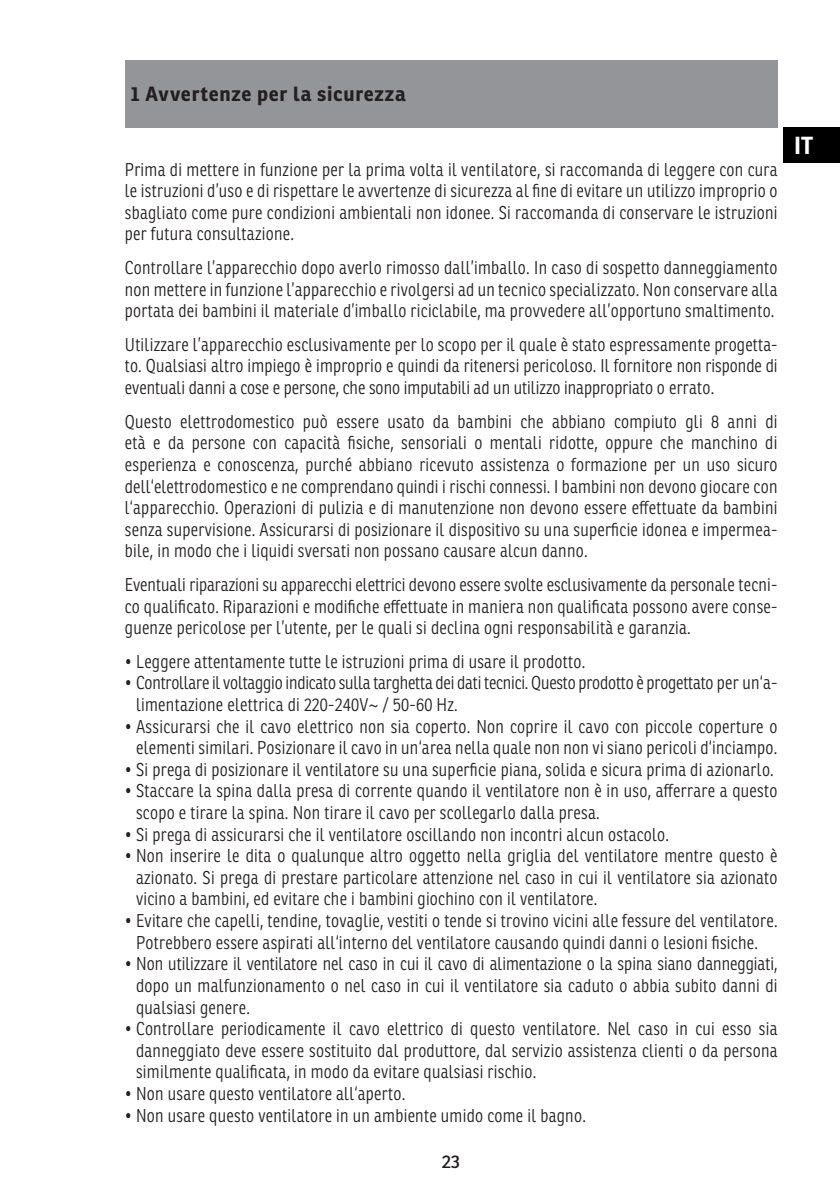
<style>
.page{position:relative;width:840px;height:1191px;background:#fff}
.page>*{position:absolute;margin:0;border:0;box-sizing:border-box;transform-origin:0 0}
.t1{font:700 24px "Ronnia Cond";color:#fff}
.t2{font:700 20px "Ronnia";letter-spacing:.04em;color:#231f20}
.t3{font:300 18px/21.6px "Ronnia Cond";letter-spacing:.015em;color:#231f20;text-align:justify}
.t4{font:300 18px/21.6px "Ronnia Cond";letter-spacing:-.01em;color:#231f20}
.t5{font:18px "Ronnia";color:#231f20}
</style>
<div class="page">
<div style="left:125px;top:60px;width:652px;height:67px;background:#939598"></div>
<div style="left:782px;top:127px;width:57px;height:36px;background:#000"></div>
<p class="t2" style="left:130px;top:81px;width:277px">1 Avvertenze per la sicurezza</p>
<p class="t3" style="left:125px;top:158px;width:654px">Prima di mettere in funzione per la prima volta il ventilatore, si raccomanda di leggere con cura le istruzioni d’uso e di rispettare le avvertenze di sicurezza al fine di evitare un utilizzo improprio o sbagliato come pure condizioni ambientali non idonee. Si raccomanda di conservare le istruzioni per futura consultazione.</p>
<p class="t3" style="left:125px;top:257px;width:653px">Controllare l’apparecchio dopo averlo rimosso dall’imballo. In caso di sospetto danneggiamento non mettere in funzione l’apparecchio e rivolgersi ad un tecnico specializzato. Non conservare alla portata dei bambini il materiale d’imballo riciclabile, ma provvedere all’opportuno smaltimento.</p>
<p class="t3" style="left:125px;top:334px;width:653px">Utilizzare l’apparecchio esclusivamente per lo scopo per il quale è stato espressamente progetta&shy;to. Qualsiasi altro impiego è improprio e quindi da ritenersi pericoloso. Il fornitore non risponde di eventuali danni a cose e persone, che sono imputabili ad un utilizzo inappropriato o errato.</p>
<p class="t3" style="left:125px;top:410px;width:654px">Questo elettrodomestico può essere usato da bambini che abbiano compiuto gli 8 anni di età e da persone con capacità fisiche, sensoriali o mentali ridotte, oppure che manchino di esperienza e conoscenza, purché abbiano ricevuto assistenza o formazione per un uso sicuro dell‘elettrodomestico e ne comprendano quindi i rischi connessi. I bambini non devono giocare con l‘apparecchio. Operazioni di pulizia e di manutenzione non devono essere effettuate da bambini senza supervisione. Assicurarsi di posizionare il dispositivo su una superficie idonea e impermea&shy;bile, in modo che i liquidi sversati non possano causare alcun danno.</p>
<p class="t3" style="left:125px;top:574px;width:653px">Eventuali riparazioni su apparecchi elettrici devono essere svolte esclusivamente da personale tecni&shy;co qualificato. Riparazioni e modifiche effettuate in maniera non qualificata possono avere conse&shy;guenze pericolose per l’utente, per le quali si declina ogni responsabilità e garanzia.</p>
<p class="t3" style="left:125px;top:650px;width:461px">• Leggere attentamente tutte le istruzioni prima di usare il prodotto.</p>
<p class="t4" style="left:136px;top:672px;width:642px;text-indent:-11px">• Controllare il voltaggio indicato sulla targhetta dei dati tecnici. Questo prodotto è progettato per un‘a&shy;limentazione elettrica di 220-240V~ / 50-60 Hz.</p>
<p class="t3" style="left:125px;top:715px;width:654px;text-align:right">• Assicurarsi che il cavo elettrico non sia coperto. Non coprire il cavo con piccole coperture o elementi similari. Posizionare il cavo in un‘area nella quale non non vi siano pericoli d‘inciampo.</p>
<p class="t3" style="left:125px;top:758px;width:650px">• Si prega di posizionare il ventilatore su una superficie piana, solida e sicura prima di azionarlo.</p>
<p class="t3" style="left:136px;top:780px;width:642px;text-indent:-11px">• Staccare la spina dalla presa di corrente quando il ventilatore non è in uso, afferrare a questo scopo e tirare la spina. Non tirare il cavo per scollegarlo dalla presa.</p>
<p class="t3" style="left:125px;top:823px;width:545px">• Si prega di assicurarsi che il ventilatore oscillando non incontri alcun ostacolo.</p>
<p class="t3" style="left:136px;top:845px;width:642px;text-indent:-11px">• Non inserire le dita o qualunque altro oggetto nella griglia del ventilatore mentre questo è azionato. Si prega di prestare particolare attenzione nel caso in cui il ventilatore sia azionato vicino a bambini, ed evitare che i bambini giochino con il ventilatore.</p>
<p class="t3" style="left:125px;top:910px;width:654px;text-align:center">• Evitare che capelli, tendine, tovaglie, vestiti o tende si trovino vicini alle fessure del ventilatore.<br>Potrebbero essere aspirati all‘interno del ventilatore causando quindi danni o lesioni fisiche.</p>
<p class="t3" style="left:136px;top:953px;width:642px;text-indent:-11px">• Non utilizzare il ventilatore nel caso in cui il cavo di alimentazione o la spina siano danneggiati, dopo un malfunzionamento o nel caso in cui il ventilatore sia caduto o abbia subito danni di qualsiasi genere.</p>
<p class="t3" style="left:136px;top:1018px;width:642px;text-indent:-11px">• Controllare periodicamente il cavo elettrico di questo ventilatore. Nel caso in cui esso sia danneggiato deve essere sostituito dal produttore, dal servizio assistenza clienti o da persona similmente qualificata, in modo da evitare qualsiasi rischio.</p>
<p class="t3" style="left:125px;top:1082px;width:282px">• Non usare questo ventilatore all‘aperto.</p>
<p class="t3" style="left:125px;top:1104px;width:462px">• Non usare questo ventilatore in un ambiente umido come il bagno.</p>
<p class="t5" style="left:441px;top:1150px;width:20px">23</p>
<h1 class="t1" style="left:794px;top:130px;width:20px">IT</h1>
</div>
